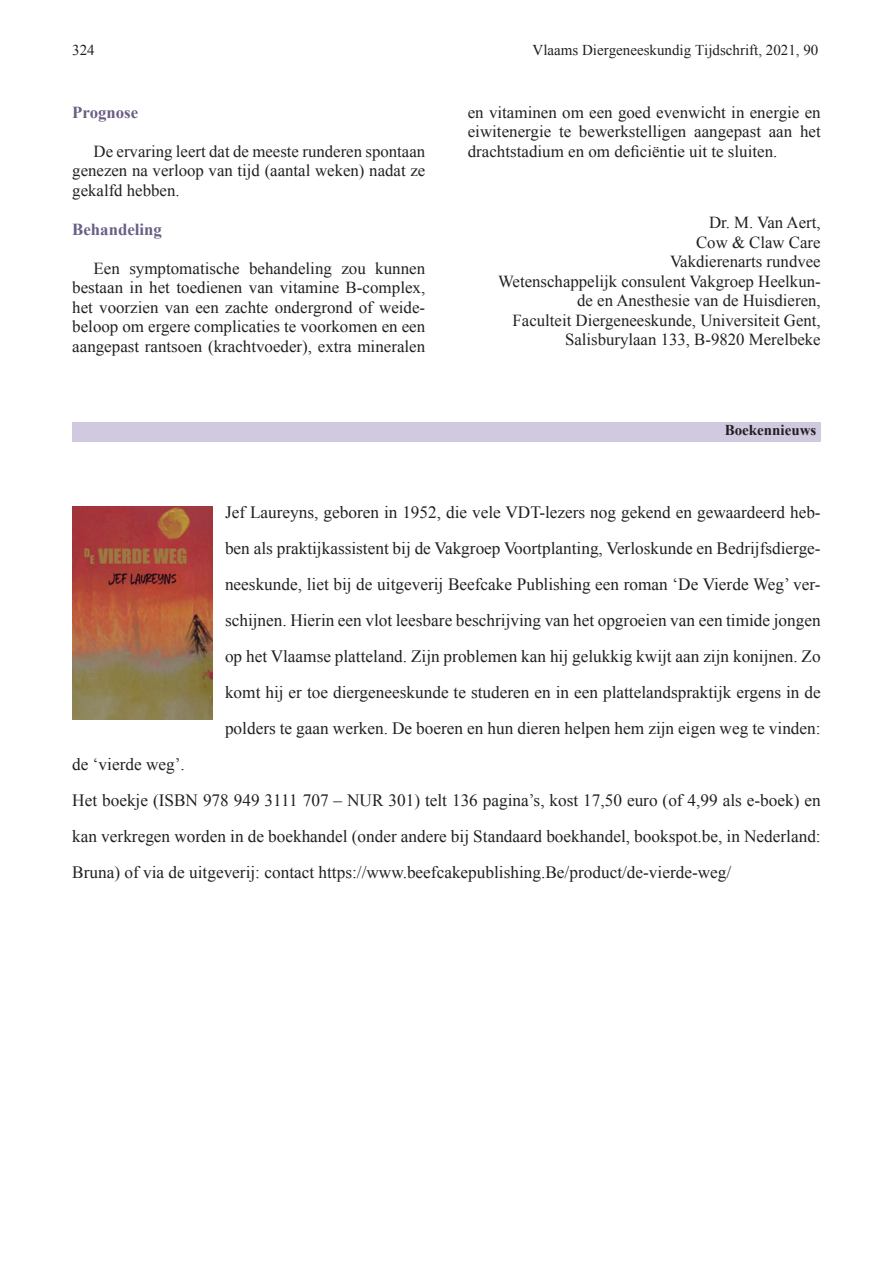
<style>
.page{position:relative;width:893px;height:1263px;background:#fff}
.page>*{position:absolute;margin:0;border:0;box-sizing:border-box;transform-origin:0 0}
.Standaard{font:17.25px/36px "Times New Roman";color:#231f20;text-align:justify}
.t1{font:16.8px/19.5px "Times New Roman";color:#231f20;text-align:justify}
.t2{font:700 16.8px "Times New Roman";color:#6a5e85}
.Normaal{font:15px "Times New Roman";color:#231f20}
.Normaal-2{font:700 15px "Times New Roman";color:#231f20}
</style>
<div class="page">
<div style="left:72px;top:422px;width:749px;height:19px;background:#d1c9e0"></div>
<img style="left:72px;top:506px;width:140px;height:213px">
<p class="Normaal" style="left:72px;top:40px;width:24px">324</p>
<p class="Normaal" style="left:533px;top:40px;width:287px">Vlaams Diergeneeskundig Tijdschrift, 2021, 90</p>
<p class="t2" style="left:72px;top:100px;width:67px">Prognose</p>
<p class="t1" style="left:72px;top:141px;width:354px;text-indent:21px">De ervaring leert dat de meeste runderen spontaan genezen na verloop van tijd (aantal weken) nadat ze gekalfd hebben.</p>
<p class="t2" style="left:72px;top:217px;width:91px">Behandeling</p>
<p class="t1" style="left:72px;top:258px;width:354px;text-indent:21px">Een symptomatische behandeling zou kunnen bestaan in het toedienen van vitamine B-complex, het voorzien van een zachte ondergrond of weide&shy;beloop om ergere complicaties te voorkomen en een aangepast rantsoen (krachtvoeder), extra mineralen</p>
<p class="t1" style="left:468px;top:102px;width:354px">en vitaminen om een goed evenwicht in energie en eiwitenergie te bewerkstelligen aangepast aan het drachtstadium en om deficiëntie uit te sluiten.</p>
<p class="t1" style="left:709px;top:213px;width:113px">Dr. M. Van Aert,</p>
<p class="t1" style="left:696px;top:232px;width:126px">Cow &amp; Claw Care</p>
<p class="t1" style="left:670px;top:252px;width:152px">Vakdierenarts rundvee</p>
<p class="t1" style="left:498px;top:271px;width:324px;text-align:right">Wetenschappelijk consulent Vakgroep Heelkun&shy;de en Anesthesie van de Huisdieren,</p>
<p class="t1" style="left:513px;top:310px;width:310px">Faculteit Diergeneeskunde, Universiteit Gent,</p>
<p class="t1" style="left:565px;top:330px;width:257px">Salisburylaan 133, B-9820 Merelbeke</p>
<p class="Normaal-2" style="left:725px;top:420px;width:93px">Boekennieuws</p>
<p class="Standaard" style="left:225px;top:494px;width:597px">Jef Laureyns, geboren in 1952, die vele VDT-lezers nog gekend en gewaardeerd heb&shy;ben als praktijkassistent bij de Vakgroep Voortplanting, Verloskunde en Bedrijfsdierge&shy;neeskunde, liet bij de uitgeverij Beefcake Publishing een roman ‘De Vierde Weg’ ver&shy;schijnen. Hierin een vlot leesbare beschrijving van het opgroeien van een timide jongen op het Vlaamse platteland. Zijn problemen kan hij gelukkig kwijt aan zijn konijnen. Zo komt hij er toe diergeneeskunde te studeren en in een plattelandspraktijk ergens in de polders te gaan werken. De boeren en hun dieren helpen hem zijn eigen weg te vinden:</p>
<p class="Standaard" style="left:72px;top:746px;width:114px">de ‘vierde weg’.</p>
<p class="Standaard" style="left:72px;top:782px;width:750px">Het boekje (ISBN 978 949 3111 707 – NUR 301) telt 136 pagina’s, kost 17,50 euro (of 4,99 als e-boek) en kan verkregen worden in de boekhandel (onder andere bij Standaard boekhandel, bookspot.be, in Nederland:<br>Bruna) of via de uitgeverij: contact https://www.beefcakepublishing.Be/product/de-vierde-weg/</p>
</div>
